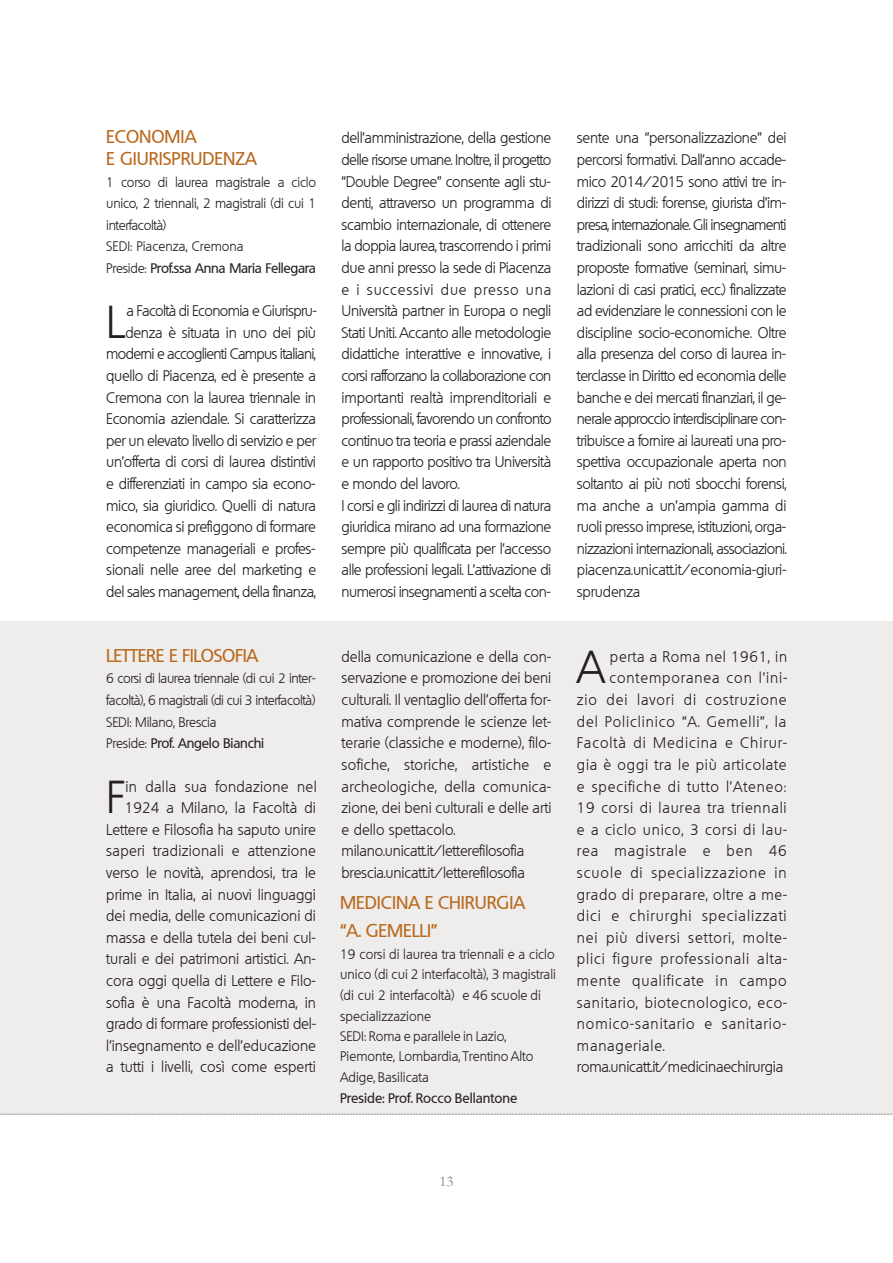
<style>
.page{position:relative;width:893px;height:1263px;background:#fff}
.page>*{position:absolute;margin:0;border:0;box-sizing:border-box;transform-origin:0 0}
.t1{font:300 45px "Quebec";color:#231f20}
.t2{font:500 18px/21.6px "Quebec";color:#b8681c}
.t3{font:300 15px/21.6px "Quebec";letter-spacing:-.015em;color:#231f20}
.t4{font:300 15px "Quebec";letter-spacing:.06em;color:#231f20}
.t5{font:300 15px "Quebec";letter-spacing:.05em;color:#231f20}
.t6{font:300 15px "Quebec";letter-spacing:.055em;color:#231f20}
.t7{font:300 15px "Quebec";letter-spacing:.045em;color:#231f20}
.t8{font:15px "Garamond";color:#808285}
.t9{font:300 13.5px/20.5px "Quebec";color:#231f20}
.t10{font:300 13.5px/21.6px "Quebec";letter-spacing:-.02em;color:#231f20}
.t11{font:300 13.5px/21.6px "Quebec";letter-spacing:-.03em;color:#231f20}
.t12{font:500 13.5px "Quebec";color:#231f20}
.s1{font-weight:500}
</style>
<div class="page">
<div style="left:0;top:621px;width:893px;height:493px;background:#efedeb"></div>
<svg style="left:0;top:1114px;width:893px;height:1px"></svg>
<p class="t2" style="left:106px;top:126px;width:152px">ECONOMIA<br>E GIURISPRUDENZA</p>
<p class="t10" style="left:106px;top:171px;width:211px">1 corso di laurea magistrale a ciclo unico, 2 triennali, 2 magistrali (di cui 1 interfacoltà)<br>SEDI: Piacenza, Cremona<br>Preside: <span class="s1">Prof.ssa Anna Maria Fellegara</span></p>
<h1 class="t1" style="left:106px;top:293px;width:20px">L</h1>
<p class="t3" style="left:106px;top:300px;width:212px;text-align:right">a Facoltà di Economia e Giurispru - denza è situata in uno dei più moderni e accoglienti Campus italiani, quello di Piacenza, ed è presente a Cremona con la laurea triennale in Economia aziendale. Si caratterizza per un elevato livello di servizio e per un’offerta di corsi di laurea distintivi e differenziati in campo sia econo&shy;mico, sia giuridico. Quelli di natura economica si prefiggono di formare competenze manageriali e profes&shy;sionali nelle aree del marketing e del sales management, della finanza,</p>
<p class="t2" style="left:106px;top:644px;width:153px">LETTERE E FILOSOFIA</p>
<p class="t11" style="left:106px;top:668px;width:211px">6 corsi di laurea triennale (di cui 2 inter&shy;facoltà), 6 magistrali (di cui 3 interfacoltà)<br>SEDI: Milano, Brescia<br>Preside: <span class="s1">Prof. Angelo Bianchi</span></p>
<h1 class="t1" style="left:106px;top:768px;width:20px">F</h1>
<p class="t3" style="left:106px;top:775px;width:212px;text-align:right">in dalla sua fondazione nel 1924 a Milano, la Facoltà di Lettere e Filosofia ha saputo unire saperi tradizionali e attenzione verso le novità, aprendosi, tra le prime in Italia, ai nuovi linguaggi dei media, delle comunicazioni di massa e della tutela dei beni cul&shy;turali e dei patrimoni artistici. An&shy;cora oggi quella di Lettere e Filo&shy;sofia è una Facoltà moderna, in grado di formare professionisti del&shy;l’insegnamento e dell’educazione a tutti i livelli, così come esperti</p>
<p class="t3" style="left:342px;top:127px;width:211px">dell’amministrazione, della gestione delle risorse umane. Inoltre, il progetto “Double Degree” consente agli stu&shy;denti, attraverso un programma di scambio internazionale, di ottenere la doppia laurea, trascorrendo i primi due anni presso la sede di Piacenza e i successivi due presso una Università partner in Europa o negli Stati Uniti. Accanto alle metodologie didattiche interattive e innovative, i corsi rafforzano la collaborazione con importanti realtà imprenditoriali e professionali, favorendo un confronto continuo tra teoria e prassi aziendale e un rapporto positivo tra Università e mondo del lavoro.<br>I corsi e gli indirizzi di laurea di natura giuridica mirano ad una formazione sempre più qualificata per l’accesso alle professioni legali. L’attivazione di numerosi insegnamenti a scelta con-</p>
<p class="t3" style="left:577px;top:127px;width:211px;text-align:justify">sente una “personalizzazione” dei percorsi formativi. Dall’anno accade&shy;mico 2014/2015 sono attivi tre in&shy;dirizzi di studi: forense, giurista d’im&shy;presa, internazionale. Gli insegnamenti tradizionali sono arricchiti da altre proposte formative (seminari, simu&shy;lazioni di casi pratici, ecc.) finalizzate ad evidenziare le connessioni con le discipline socio-economiche. Oltre alla presenza del corso di laurea in&shy;terclasse in Diritto ed economia delle banche e dei mercati finanziari, il ge&shy;nerale approccio interdisciplinare con&shy;tribuisce a fornire ai laureati una pro&shy;spettiva occupazionale aperta non soltanto ai più noti sbocchi forensi, ma anche a un’ampia gamma di ruoli presso imprese, istituzioni, orga&shy;nizzazioni internazionali, associazioni. piacenza.unicatt.it/economia-giuri&shy;sprudenza</p>
<p class="t3" style="left:342px;top:646px;width:211px">della comunicazione e della con&shy;servazione e promozione dei beni culturali. Il ventaglio dell’offerta for&shy;mativa comprende le scienze let&shy;terarie (classiche e moderne), filo&shy;sofiche, storiche, artistiche e archeologiche, della comunica&shy;zione, dei beni culturali e delle arti e dello spettacolo. milano.unicatt.it/letterefilosofia brescia.unicatt.it/letterefilosofia</p>
<p class="t2" style="left:340px;top:889px;width:186px;line-height:27.5px">MEDICINA E CHIRURGIA “A. GEMELLI”</p>
<p class="t9" style="left:340px;top:944px;width:217px">19 corsi di laurea tra triennali e a ciclo unico (di cui 2 interfacoltà), 3 magistrali (di cui 2 interfacoltà) e 46 scuole di specializzazione<br>SEDI: Roma e parallele in Lazio,<br>Piemonte, Lombardia, Trentino Alto<br>Adige, Basilicata</p>
<p class="t12" style="left:340px;top:1089px;width:179px">Preside: Prof. Rocco Bellantone</p>
<h1 class="t1" style="left:577px;top:638px;width:30px">A</h1>
<p class="t7" style="left:610px;top:647px;width:179px">perta a Roma nel 1961, in</p>
<p class="t6" style="left:609px;top:668px;width:179px">contemporanea con l’ini-</p>
<p class="t4" style="left:577px;top:690px;width:211px">zio dei lavori di costruzione</p>
<p class="t6" style="left:577px;top:712px;width:211px">del Policlinico “A. Gemelli”, la</p>
<p class="t4" style="left:577px;top:733px;width:212px">Facoltà di Medicina e Chirur-</p>
<p class="t5" style="left:577px;top:755px;width:211px">gia è oggi tra le più articolate</p>
<p class="t6" style="left:577px;top:776px;width:211px">e specifiche di tutto l’Ateneo:</p>
<p class="t5" style="left:577px;top:798px;width:211px">19 corsi di laurea tra triennali</p>
<p class="t5" style="left:577px;top:820px;width:212px">e a ciclo unico, 3 corsi di lau-</p>
<p class="t4" style="left:577px;top:841px;width:211px">rea magistrale e ben 46</p>
<p class="t4" style="left:577px;top:863px;width:211px">scuole di specializzazione in</p>
<p class="t7" style="left:577px;top:884px;width:212px">grado di preparare, oltre a me-</p>
<p class="t4" style="left:577px;top:906px;width:211px">dici e chirurghi specializzati</p>
<p class="t4" style="left:577px;top:928px;width:212px">nei più diversi settori, molte-</p>
<p class="t4" style="left:577px;top:949px;width:212px">plici figure professionali alta-</p>
<p class="t4" style="left:577px;top:971px;width:211px">mente qualificate in campo</p>
<p class="t5" style="left:577px;top:992px;width:212px">sanitario, biotecnologico, eco-</p>
<p class="t4" style="left:577px;top:1014px;width:211px">nomico-sanitario e sanitario-</p>
<p class="t5" style="left:577px;top:1036px;width:89px">manageriale.</p>
<p class="t3" style="left:577px;top:1056px;width:208px">roma.unicatt.it/medicinaechirurgia</p>
<p class="t8" style="left:439px;top:1173px;width:16px">13</p>
</div>
